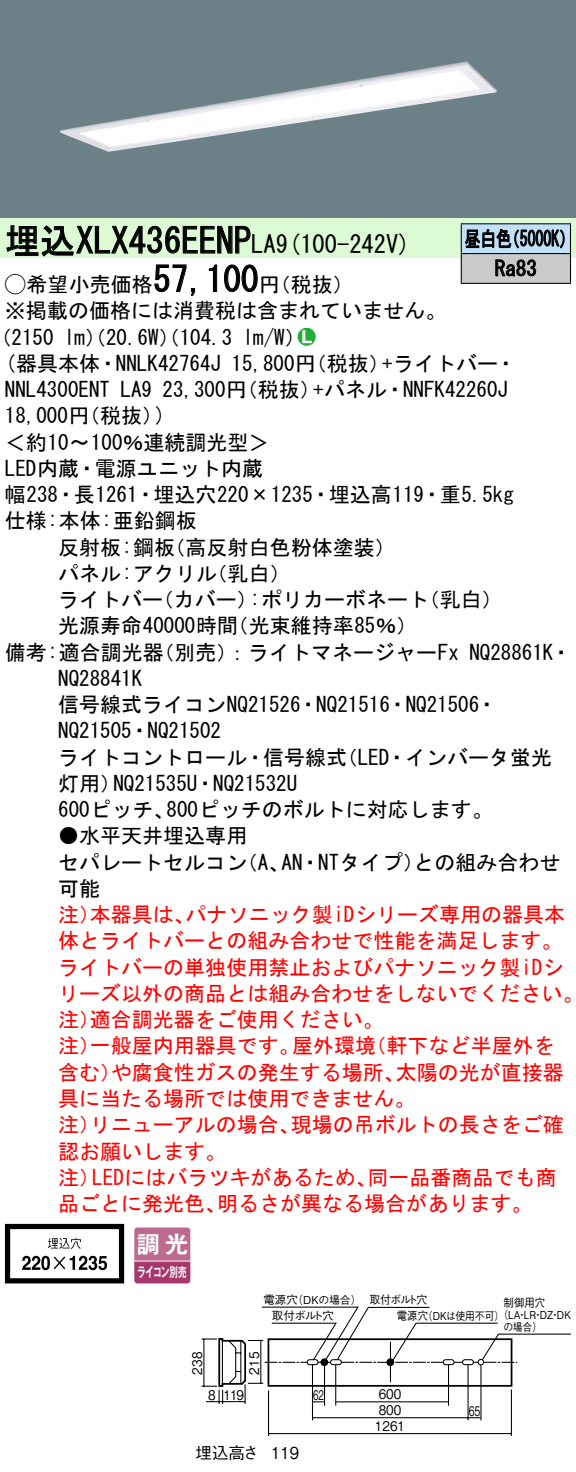
<style>
.page{position:relative;width:576px;height:1472px;background:#fff}
.page>*{position:absolute;margin:0;border:0;box-sizing:border-box;transform-origin:0 0}
.t1{font:35px "MS Gothic";color:#000}
.t2{font:24.5px "MS Gothic";color:#000}
.t3{font:23.1px "Gothic MB101 Pro De Bold 90 pv RKSJ H";color:#fff}
.t4{font:21px/26.2px "MS Gothic";color:#000}
.t5{font:21px/26.2px "MS Gothic";color:#f00}
.t6{font:21px/29.8px "MS Gothic";color:#000;scale:.75 1}
.t7{font:21px "Ford Classification 1";color:#23ac38}
.t8{font:16.45px "Gothic BBB Pro Medium 90 pv RKSJ H";color:#000}
.t9{font:16.45px "Gothic BBB Pro Medium 90 pv RKSJ H";color:#000;scale:.9 1}
.t10{font:13.3px "Gothic BBB Pro Medium 90 pv RKSJ H";color:#000;scale:.9 1}
.t11{font:13.3px "Gothic MB101 Pro De Bold 90 pv RKSJ H";letter-spacing:-.05em;color:#fff;scale:.65 1}
.t12{font:13.3px "Gothic BBB Pro Medium 90 pv RKSJ H";color:#000;scale:.65 1}
.t13{font:13.3px "Gothic BBB Pro Medium 90 pv RKSJ H";color:#000;scale:.7 1}
.t14{font:11.55px "Gothic BBB Pro Medium 90 pv RKSJ H";letter-spacing:-.02em;color:#000}
.t15{font:11.55px "Gothic BBB Pro Medium 90 pv RKSJ H";letter-spacing:-.02em;color:#000;scale:.9 1}
.t16{font:11.55px "Gothic BBB Pro Medium 90 pv RKSJ H";letter-spacing:-.02em;color:#000;scale:.95 1}
.t17{font:10.85px/12.2px "Gothic BBB Pro Medium 90 pv RKSJ H";color:#000;text-align:center;scale:.9 1}
.t18{font:10.85px "Gothic BBB Pro Medium 90 pv RKSJ H";color:#000}
.s1{font-size:24.5px}
.s2{font-family:"Ford Classification 1"}
.s3{color:#fff}
</style>
<div class="page">
<div style="left:0;top:0;width:575px;height:218px;background:#6c8087"></div>
<img style="left:60px;top:61px;width:436px;height:91px">
<div style="left:0;top:218px;width:575px;height:40px;background:#dcfad4"></div>
<svg style="left:6px;top:225px;width:245px;height:32px"></svg>
<svg style="left:154px;top:264px;width:42px;height:32px"></svg>
<svg style="left:208px;top:264px;width:9px;height:29px"></svg>
<svg style="left:224px;top:264px;width:34px;height:29px"></svg>
<svg style="left:5px;top:1224px;width:119px;height:59px"></svg>
<svg style="left:134px;top:1227px;width:56px;height:56px;background:#b55984"></svg>
<hr style="left:134px;top:1260px;width:56px;height:1px;background:#fff">
<div style="left:461px;top:224px;width:109px;height:30px;background:#c1e1fa"></div>
<div style="left:461px;top:254px;width:109px;height:29px;background:#cacaca"></div>
<hr style="left:460px;top:223px;width:110px;height:1px;background:#000">
<hr style="left:569px;top:224px;width:2px;height:29px;background:#000">
<hr style="left:460px;top:253px;width:110px;height:1px;background:#000">
<hr style="left:569px;top:254px;width:2px;height:29px;background:#000">
<hr style="left:460px;top:283px;width:110px;height:1px;background:#000">
<svg style="left:460px;top:224px;width:104px;height:59px"></svg>
<hr style="left:510px;top:1389px;width:1px;height:47px;background:#000">
<hr style="left:268px;top:1390px;width:1px;height:46px;background:#000">
<hr style="left:312px;top:1417px;width:168px;height:1px;background:#000">
<hr style="left:268px;top:1433px;width:243px;height:1px;background:#000">
<hr style="left:467px;top:1364px;width:1px;height:56px;background:#000">
<hr style="left:312px;top:1364px;width:1px;height:56px;background:#000">
<hr style="left:324px;top:1365px;width:1px;height:40px;background:#000">
<hr style="left:335px;top:1364px;width:1px;height:41px;background:#000">
<hr style="left:447px;top:1364px;width:2px;height:41px;background:#000">
<hr style="left:480px;top:1365px;width:1px;height:55px;background:#000">
<svg style="left:201px;top:1306px;width:369px;height:98px"></svg>
<h1 class="t1" style="left:5px;top:223px;width:272px">埋込XLX436EENP<span class="s1">LA</span></h1>
<p class="t4" style="left:259px;top:271px;width:96px">（円税抜(</p>
<p class="t2" style="left:276px;top:232px;width:136px">(9 100-242 (V</p>
<h1 class="t1" style="left:153px;top:262px;width:106px">57,100</h1>
<p class="t4" style="left:5px;top:271px;width:442px"><span class="s2">A</span>希望小売価格<br>※掲載の価格には消費税は含まれていません。</p>
<p class="t7" style="left:298px;top:326px;width:19px">2<span class="s3">7</span></p>
<p class="t4" style="left:243px;top:324px;width:64px">l m (W/</p>
<p class="t4" style="left:-9px;top:324px;width:65px">（2150</p>
<p class="t4" style="left:64px;top:324px;width:169px">lm）（20.6 ）（W 104.3</p>
<p class="t6" style="left:494px;top:224px;width:57px;text-indent:-30px">昼白色<br>Ra83</p>
<p class="t6" style="left:504px;top:224px;width:96px">（5000 (K</p>
<p class="t4" style="left:5px;top:350px;width:217px">(器具本体・NNLK42764J</p>
<p class="t4" style="left:382px;top:350px;width:136px">+ライトバー・</p>
<p class="t4" style="left:231px;top:350px;width:160px">15,800 （円税抜）</p>
<p class="t4" style="left:5px;top:376px;width:106px">NNL4300ENT</p>
<p class="t4" style="left:120px;top:376px;width:33px">LA9</p>
<p class="t4" style="left:162px;top:376px;width:160px">23,300 （円税抜）</p>
<p class="t4" style="left:313px;top:376px;width:196px">+パネル・NNFK42260J</p>
<p class="t4" style="left:5px;top:403px;width:160px">18,000 （円税抜(</p>
<p class="t4" style="left:5px;top:429px;width:266px">＜約10〜100％連続調光型&lt;</p>
<p class="t4" style="left:5px;top:455px;width:259px">LED内蔵・電源ユニット内蔵</p>
<p class="t4" style="left:5px;top:481px;width:510px">幅238・長1261・埋込穴220×1235・埋込高119・重5.5kg</p>
<p class="t4" style="left:5px;top:508px;width:193px">仕様:本体:亜鉛鋼板</p>
<p class="t4" style="left:164px;top:534px;width:233px">（高反射白色粉体塗装(</p>
<p class="t4" style="left:155px;top:403px;width:12px">(</p>
<p class="t4" style="left:58px;top:534px;width:118px">反射板:鋼板</p>
<p class="t4" style="left:58px;top:560px;width:160px">パネル:アクリル</p>
<p class="t4" style="left:206px;top:560px;width:86px">（乳白(</p>
<p class="t4" style="left:58px;top:586px;width:106px">ライトバー</p>
<p class="t4" style="left:153px;top:586px;width:106px">（カバー）</p>
<p class="t4" style="left:250px;top:586px;width:181px">:ポリカーボネート</p>
<p class="t4" style="left:418px;top:586px;width:85px">（乳白(</p>
<p class="t4" style="left:58px;top:613px;width:181px">光源寿命40000時間</p>
<p class="t4" style="left:227px;top:613px;width:191px">（光束維持率85％(</p>
<p class="t4" style="left:153px;top:639px;width:307px">（別売：）ライトマネージャーFx</p>
<p class="t4" style="left:5px;top:639px;width:160px">備考:適合調光器</p>
<p class="t4" style="left:58px;top:665px;width:85px">NQ28841K</p>
<p class="t4" style="left:58px;top:691px;width:441px">信号線式ライコンNQ21526・NQ21516・NQ21506・</p>
<p class="t4" style="left:58px;top:718px;width:164px">NQ21505・NQ21502</p>
<p class="t4" style="left:336px;top:744px;width:217px">（LED・インバータ蛍光</p>
<p class="t4" style="left:469px;top:639px;width:104px">NQ28861 ・K</p>
<p class="t4" style="left:58px;top:744px;width:290px;text-align:center">ライトコントロール・信号線式<br>NQ21535 ・U NQ21532U</p>
<p class="t4" style="left:58px;top:770px;width:64px">灯用）</p>
<p class="t4" style="left:166px;top:796px;width:328px">800ピッチのボルトに対応します。</p>
<p class="t4" style="left:58px;top:796px;width:118px">600ピッチ、</p>
<p class="t4" style="left:58px;top:823px;width:190px">●水平天井埋込専用</p>
<p class="t4" style="left:281px;top:849px;width:144px">AN・NTタイプ）</p>
<p class="t4" style="left:413px;top:849px;width:148px">との組み合わせ</p>
<p class="t4" style="left:58px;top:849px;width:190px">セパレートセルコン可能</p>
<p class="t5" style="left:185px;top:901px;width:381px">パナソニック製iDシリーズ専用の器具本</p>
<p class="t4" style="left:237px;top:849px;width:54px">（、A</p>
<p class="t5" style="left:58px;top:901px;width:43px">注）</p>
<p class="t5" style="left:58px;top:928px;width:505px">体とライトバーとの組み合わせで性能を満足します。</p>
<p class="t5" style="left:58px;top:954px;width:507px">ライトバーの単独使用禁止およびパナソニック製iDシ</p>
<p class="t5" style="left:58px;top:980px;width:526px">リーズ以外の商品とは組み合わせをしないでください。</p>
<p class="t5" style="left:90px;top:1006px;width:295px">適合調光器をご使用ください。</p>
<p class="t5" style="left:90px;top:901px;width:106px">本器具は、</p>
<p class="t5" style="left:58px;top:1006px;width:43px">注）</p>
<p class="t5" style="left:90px;top:1033px;width:211px">一般屋内用器具です。</p>
<p class="t5" style="left:292px;top:1033px;width:85px">屋外環境</p>
<p class="t5" style="left:365px;top:1033px;width:190px">（軒下など半屋外を</p>
<p class="t5" style="left:58px;top:1033px;width:43px">注）</p>
<p class="t5" style="left:111px;top:1059px;width:295px">や腐食性ガスの発生する場所、</p>
<p class="t5" style="left:395px;top:1059px;width:170px">太陽の光が直接器</p>
<p class="t5" style="left:58px;top:1059px;width:64px">含む）</p>
<p class="t5" style="left:58px;top:1085px;width:358px">具に当たる場所では使用できません。</p>
<p class="t5" style="left:290px;top:1111px;width:275px">現場の吊ボルトの長さをご確</p>
<p class="t5" style="left:58px;top:1111px;width:169px">注）<br>認お願いします。</p>
<p class="t5" style="left:90px;top:1111px;width:211px">リニューアルの場合、</p>
<p class="t5" style="left:92px;top:1164px;width:286px">LEDにはバラツキがあるため、</p>
<p class="t5" style="left:367px;top:1164px;width:190px">同一品番商品でも商</p>
<p class="t5" style="left:58px;top:1164px;width:43px">注）</p>
<p class="t5" style="left:58px;top:1190px;width:169px">品ごとに発光色、</p>
<p class="t5" style="left:217px;top:1190px;width:317px">明るさが異なる場合があります。</p>
<p class="t3" style="left:137px;top:1225px;width:53px">調光</p>
<p class="t11" style="left:137px;top:1261px;width:77px">ライコン別売</p>
<p class="t14" style="left:263px;top:1290px;width:36px">電源穴</p>
<p class="t18" style="left:292px;top:1290px;width:71px">（DKの場合）</p>
<p class="t14" style="left:272px;top:1307px;width:64px">取付ボルト穴</p>
<p class="t10" style="left:186px;top:1374px;width:27px;rotate:-90deg">238</p>
<p class="t10" style="left:208px;top:1384px;width:10px">8</p>
<p class="t10" style="left:243px;top:1374px;width:27px;rotate:-90deg">215</p>
<p class="t10" style="left:223px;top:1384px;width:25px">119</p>
<p class="t12" style="left:313px;top:1384px;width:18px">62</p>
<p class="t8" style="left:195px;top:1439px;width:65px">埋込高さ</p>
<p class="t9" style="left:271px;top:1439px;width:33px">119</p>
<p class="t16" style="left:369px;top:1290px;width:63px">取付ボルト穴</p>
<p class="t15" style="left:503px;top:1293px;width:48px">制御用穴</p>
<p class="t17" style="left:498px;top:1307px;width:82px">（LA LR DZ DK</p>
<p class="t15" style="left:397px;top:1307px;width:36px">電源穴</p>
<p class="t17" style="left:423px;top:1309px;width:92px">（DKは使用不可(</p>
<p class="t17" style="left:503px;top:1307px;width:45px">・<br>の場合(</p>
<p class="t17" style="left:533px;top:1307px;width:12px">・</p>
<p class="t17" style="left:550px;top:1307px;width:12px">・</p>
<p class="t10" style="left:378px;top:1383px;width:27px">600</p>
<p class="t10" style="left:378px;top:1399px;width:27px">800</p>
<p class="t10" style="left:375px;top:1415px;width:35px">1261</p>
<p class="t13" style="left:468px;top:1400px;width:18px">65</p>
</div>
